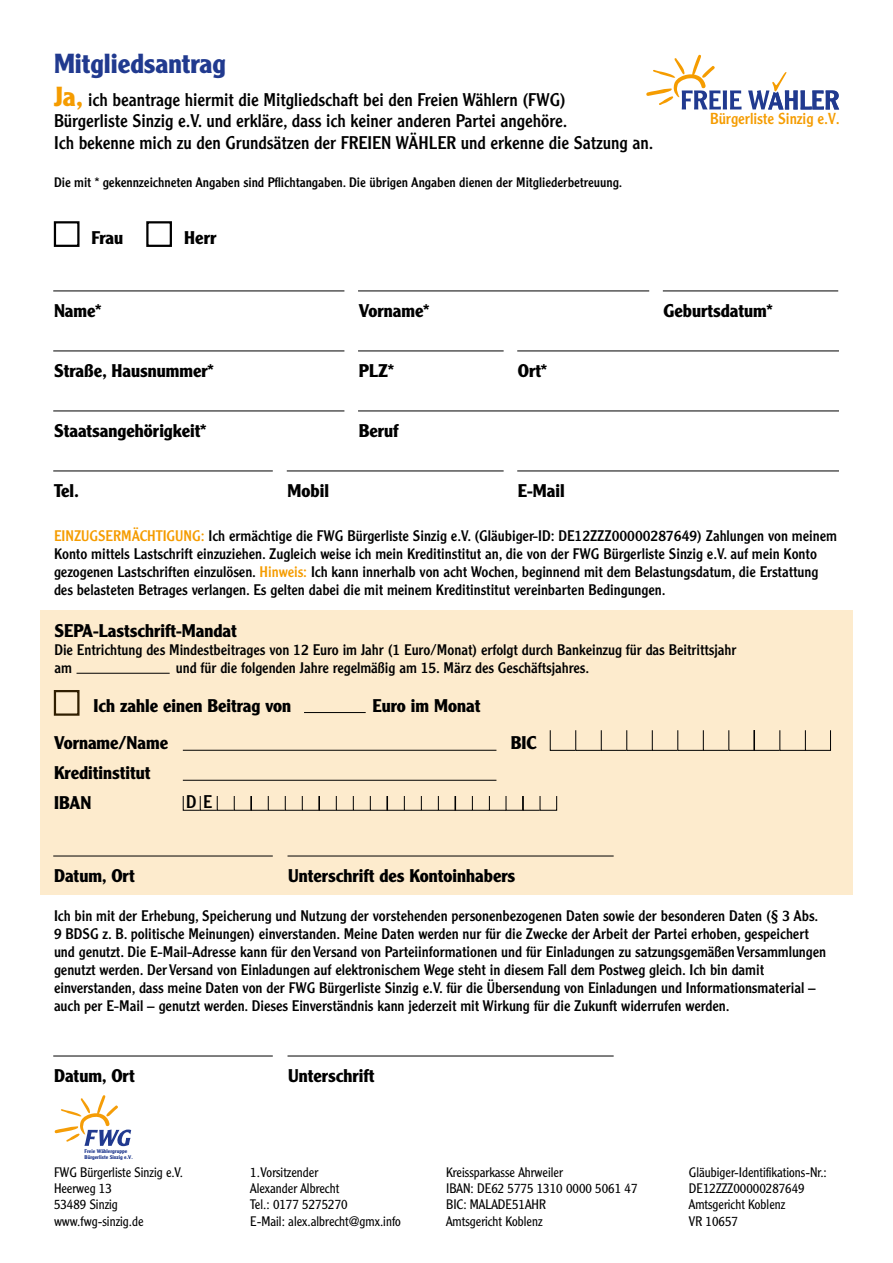
<style>
.page{position:relative;width:893px;height:1263px;background:#fff}
.page>*{position:absolute;margin:0;border:0;box-sizing:border-box;transform-origin:0 0}
.t1{font:700 27px "Clearface Gothic LT Std";color:#213a8f}
.t2{font:700 18px "Clearface Gothic LT Std";color:#000}
.t3{font:18px/21.6px "Clearface Gothic LT Std";color:#000}
.t4{font:15.6px "Clearface Gothic LH";color:#f59c00}
.t5{font:15px/18px "Clearface Gothic LT Std";color:#000}
.t6{font:300 13.5px/16.2px "Clearface Gothic LT Std";color:#000}
.t7{font:13.5px "Clearface Gothic LT Std";color:#000}
.t8{font:700 5.25px/6.3px "Clearface Gothic LT Std";color:#213a8f}
.s1{font-weight:700;font-size:27px;color:#f59c00}
.s2{color:#f59c00}
</style>
<div class="page">
<div style="left:54px;top:221px;width:26px;height:26px;border:2px solid #000"></div>
<div style="left:146px;top:221px;width:26px;height:26px;border:2px solid #000"></div>
<div style="left:40px;top:610px;width:813px;height:285px;background:#fdebcd"></div>
<svg style="left:646px;top:54px;width:95px;height:55px"></svg>
<svg style="left:748px;top:72px;width:91px;height:37px"></svg>
<svg style="left:54px;top:1095px;width:77px;height:51px"></svg>
<hr style="left:53px;top:291px;width:291px;height:1px;background:#000">
<hr style="left:183px;top:750px;width:313px;height:1px;background:#000">
<hr style="left:304px;top:712px;width:62px;height:1px;background:#000">
<hr style="left:77px;top:673px;width:93px;height:1px;background:#000">
<hr style="left:358px;top:291px;width:291px;height:1px;background:#000">
<hr style="left:663px;top:291px;width:175px;height:1px;background:#000">
<hr style="left:53px;top:351px;width:291px;height:1px;background:#000">
<hr style="left:358px;top:351px;width:146px;height:1px;background:#000">
<hr style="left:517px;top:351px;width:322px;height:1px;background:#000">
<hr style="left:53px;top:411px;width:291px;height:1px;background:#000">
<hr style="left:358px;top:411px;width:481px;height:1px;background:#000">
<hr style="left:53px;top:471px;width:220px;height:1px;background:#000">
<hr style="left:53px;top:856px;width:220px;height:1px;background:#000">
<hr style="left:53px;top:1056px;width:220px;height:1px;background:#000">
<hr style="left:288px;top:856px;width:326px;height:1px;background:#000">
<hr style="left:288px;top:1056px;width:326px;height:1px;background:#000">
<hr style="left:287px;top:471px;width:217px;height:1px;background:#000">
<hr style="left:517px;top:471px;width:322px;height:1px;background:#000">
<hr style="left:183px;top:780px;width:313px;height:1px;background:#000">
<svg style="left:182px;top:796px;width:358px;height:15px"></svg>
<div style="left:540px;top:796px;width:17px;height:15px;border:1px solid #000"></div>
<svg style="left:549px;top:730px;width:256px;height:21px"></svg>
<div style="left:805px;top:730px;width:26px;height:21px;border:1px solid #000"></div>
<h1 class="t1" style="left:54px;top:48px;width:174px">Mitgliedsantrag</h1>
<p class="t3" style="left:54px;top:88px;width:601px"><span class="s1">Ja,</span> ich beantrage hiermit die Mitgliedschaft bei den Freien Wählern (FWG)<br>Bürgerliste Sinzig e.V. und erkläre, dass ich keiner anderen Partei angehöre.<br>Ich bekenne mich zu den Grundsätzen der FREIEN WÄHLER und erkenne die Satzung an.</p>
<p class="t7" style="left:54px;top:173px;width:570px">Die mit * gekennzeichneten Angaben sind Pflichtangaben. Die übrigen Angaben dienen der Mitgliederbetreuung.</p>
<p class="t2" style="left:91px;top:227px;width:33px">Frau</p>
<p class="t2" style="left:184px;top:227px;width:34px">Herr</p>
<p class="t4" style="left:710px;top:109px;width:131px">Bürgerliste Sinzig e.V.</p>
<p class="t2" style="left:54px;top:300px;width:49px">Name*</p>
<p class="t2" style="left:359px;top:300px;width:72px">Vorname*</p>
<p class="t2" style="left:664px;top:300px;width:110px">Geburtsdatum*</p>
<p class="t2" style="left:54px;top:360px;width:161px">Straße, Hausnummer*</p>
<p class="t2" style="left:359px;top:360px;width:36px">PLZ*</p>
<p class="t2" style="left:518px;top:360px;width:30px">Ort*</p>
<p class="t2" style="left:54px;top:420px;width:154px">Staatsangehörigkeit*</p>
<p class="t2" style="left:359px;top:420px;width:41px">Beruf</p>
<p class="t2" style="left:54px;top:480px;width:27px">Tel.</p>
<p class="t2" style="left:288px;top:480px;width:43px">Mobil</p>
<p class="t2" style="left:518px;top:480px;width:48px">E-Mail</p>
<p class="t5" style="left:54px;top:527px;width:784px"><span class="s2">EINZUGSERMÄCHTIGUNG:</span> Ich ermächtige die FWG Bürgerliste Sinzig e.V. (Gläubiger-ID: DE12ZZZ00000287649) Zahlungen von meinem Konto mittels Lastschrift einzuziehen. Zugleich weise ich mein Kreditinstitut an, die von der FWG Bürgerliste Sinzig e.V. auf mein Konto gezogenen Lastschriften einzulösen. <span class="s2">Hinweis:</span> Ich kann innerhalb von acht Wochen, beginnend mit dem Belastungsdatum, die Erstattung des belasteten Betrages verlangen. Es gelten dabei die mit meinem Kreditinstitut vereinbarten Bedingungen.</p>
<p class="t2" style="left:54px;top:620px;width:184px">SEPA-Lastschrift-Mandat</p>
<p class="t5" style="left:54px;top:640px;width:683px">Die Entrichtung des Mindestbeitrages von 12 Euro im Jahr (1 Euro/Monat) erfolgt durch Bankeinzug für das Beitrittsjahr am</p>
<p class="t5" style="left:176px;top:658px;width:415px">und für die folgenden Jahre regelmäßig am 15. März des Geschäftsjahres.</p>
<p class="t2" style="left:93px;top:695px;width:199px">Ich zahle einen Beitrag von</p>
<p class="t2" style="left:372px;top:695px;width:110px">Euro im Monat</p>
<p class="t2" style="left:54px;top:732px;width:116px">Vorname/Name</p>
<p class="t2" style="left:54px;top:762px;width:98px">Kreditinstitut</p>
<p class="t2" style="left:54px;top:792px;width:39px">IBAN</p>
<p class="t3" style="left:186px;top:791px;width:27px">D E</p>
<p class="t2" style="left:54px;top:865px;width:82px">Datum, Ort</p>
<p class="t2" style="left:511px;top:732px;width:27px">BIC</p>
<p class="t2" style="left:288px;top:865px;width:228px">Unterschrift des Kontoinhabers</p>
<p class="t5" style="left:54px;top:906px;width:774px">Ich bin mit der Erhebung, Speicherung und Nutzung der vorstehenden personenbezogenen Daten sowie der besonderen Daten (§ 3 Abs.<br>9 BDSG z. B. politische Meinungen) einverstanden. Meine Daten werden nur für die Zwecke der Arbeit der Partei erhoben, gespeichert und genutzt. Die E-Mail-Adresse kann für den Versand von Parteiinformationen und für Einladungen zu satzungsgemäßen Versammlungen genutzt werden. Der Versand von Einladungen auf elektronischem Wege steht in diesem Fall dem Postweg gleich. Ich bin damit einverstanden, dass meine Daten von der FWG Bürgerliste Sinzig e.V. für die Übersendung von Einladungen und Informationsmaterial – auch per E-Mail – genutzt werden. Dieses Einverständnis kann jederzeit mit Wirkung für die Zukunft widerrufen werden.</p>
<p class="t2" style="left:54px;top:1065px;width:82px">Datum, Ort</p>
<p class="t8" style="left:85px;top:1148px;width:50px">Freie Wählergruppe<br>Bürgerliste Sinzig e.V.</p>
<p class="t2" style="left:288px;top:1065px;width:88px">Unterschrift</p>
<p class="t6" style="left:54px;top:1164px;width:130px">FWG Bürgerliste Sinzig e.V.<br>Heerweg 13<br>53489 Sinzig www.fwg-sinzig.de</p>
<p class="t6" style="left:250px;top:1164px;width:152px">1. Vorsitzender<br>Alexander Albrecht<br>Tel.: 0177 5275270<br>E-Mail: alex.albrecht@gmx.info</p>
<p class="t6" style="left:446px;top:1164px;width:193px">Kreissparkasse Ahrweiler<br>IBAN: DE62 5775 1310 0000 5061 47<br>BIC: MALADE51AHR<br>Amtsgericht Koblenz</p>
<p class="t6" style="left:689px;top:1164px;width:139px">Gläubiger-Identifikations-Nr.:<br>DE12ZZZ00000287649<br>Amtsgericht Koblenz<br>VR 10657</p>
</div>
